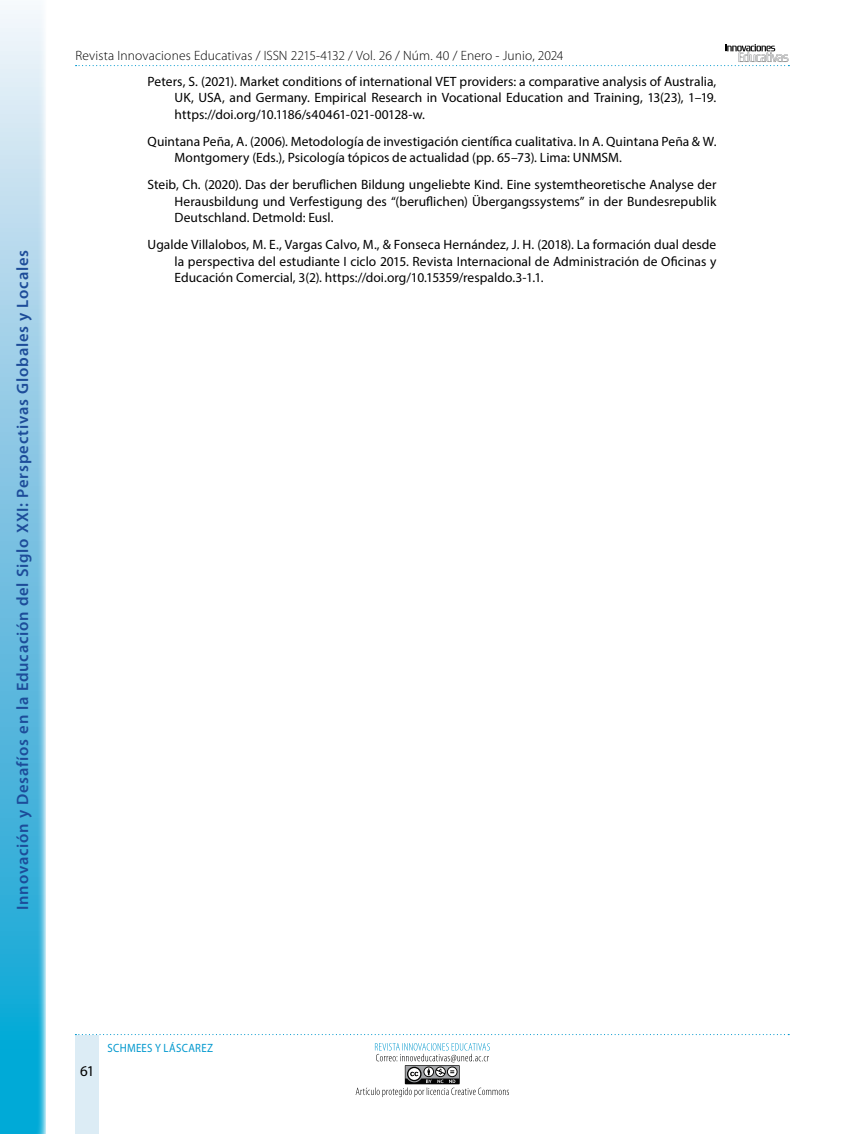
<style>
.page{position:relative;width:864px;height:1134px;background:#fff}
.page>*{position:absolute;margin:0;border:0;box-sizing:border-box;transform-origin:0 0}
.t1{font:600 16.5px "Myriad Pro";letter-spacing:.05em;color:#1d4c99}
.t2{font:15px "Myriad Pro";color:#000}
.t3{font:13.5px/16.5px "Myriad Pro";color:#000;text-align:justify}
.t4{font:300 13.5px "Myriad Pro";letter-spacing:.01em;color:#000}
.t5{font:12px "Myriad Pro";letter-spacing:.03em;color:#0098ce;scale:.9 1}
</style>
<div class="page">
<svg style="left:76px;top:44px;width:713px;height:22px"></svg>
<div style="left:76px;top:1035px;width:23px;height:99px;background:#dcecf5"></div>
<svg style="left:75px;top:1034px;width:714px;height:1px"></svg>
<svg style="left:356px;top:1043px;width:153px;height:54px"></svg>
<svg style="left:0;top:10px;width:46px;height:1124px;background:#79c6e4"></svg>
<p class="t1" style="left:13px;top:910px;width:661px;rotate:-90deg">Innovación y Desafíos en la Educación del Siglo XXI: Perspectivas Globales y Locales</p>
<p class="t4" style="left:76px;top:48px;width:489px">Revista Innovaciones Educativas / ISSN 2215-4132 / Vol. 26 / Núm. 40 / Enero - Junio, 2024</p>
<p class="t3" style="left:175px;top:73px;width:543px;text-indent:-27px">Peters, S. (2021). Market conditions of international VET providers: a comparative analysis of Australia, UK, USA, and Germany. Empirical Research in Vocational Education and Training, 13(23), 1–19. https://doi.org/10.1186/s40461-021-00128-w.</p>
<p class="t3" style="left:175px;top:133px;width:543px;text-indent:-27px">Quintana Peña, A. (2006). Metodología de investigación científica cualitativa. In A. Quintana Peña &amp; W.<br>Montgomery (Eds.), Psicología tópicos de actualidad (pp. 65–73). Lima: UNMSM.</p>
<p class="t3" style="left:175px;top:176px;width:543px;text-indent:-27px">Steib, Ch. (2020). Das der beruflichen Bildung ungeliebte Kind. Eine systemtheoretische Analyse der Herausbildung und Verfestigung des “(beruflichen) Übergangssystems” in der Bundesrepublik Deutschland. Detmold: Eusl.</p>
<p class="t3" style="left:175px;top:236px;width:543px;text-indent:-27px">Ugalde Villalobos, M. E., Vargas Calvo, M., &amp; Fonseca Hernández, J. H. (2018). La formación dual desde la perspectiva del estudiante I ciclo 2015. Revista Internacional de Administración de Oficinas y Educación Comercial, 3(2). https://doi.org/10.15359/respaldo.3-1.1.</p>
<p class="t2" style="left:80px;top:1061px;width:16px">61</p>
<p class="t5" style="left:108px;top:1040px;width:119px">SCHMEES Y LÁSCAREZ</p>
</div>
